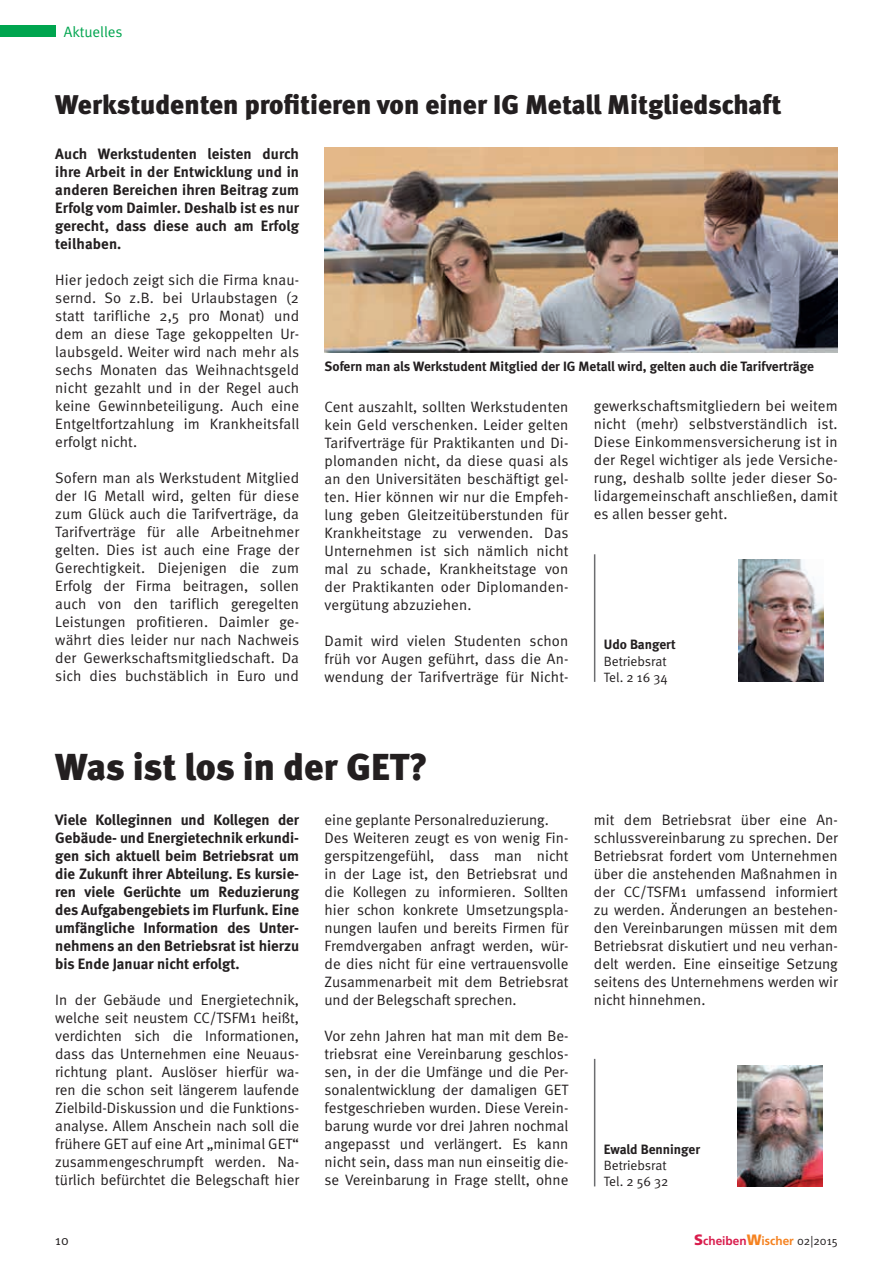
<style>
.page{position:relative;width:893px;height:1263px;background:#fff}
.page>*{position:absolute;margin:0;border:0;box-sizing:border-box;transform-origin:0 0}
.t1{font:900 37.5px "Meta";color:#231f20}
.t2{font:900 27px "Meta";color:#231f20}
.t3{font:15px/18px "Meta Normal";color:#231f20;text-align:justify}
.t4{font:700 15px/18px "Meta";color:#231f20;text-align:justify}
.t5{font:15px "Meta Normal";color:#00a54f}
.t6{font:700 13.5px "Meta";color:#231f20}
.t7{font:13.5px/16.2px "Meta Normal";color:#231f20}
.t8{font:700 12px "Frutiger";color:#d91d4d}
.s1{font-weight:900;font-size:15px}
.s2{font-weight:900;font-size:15px;color:#f58220}
.s3{color:#f58220}
.s4{font-family:"Meta Normal";font-weight:400;color:#231f20}
</style>
<div class="page">
<div style="left:0;top:26px;width:55px;height:11px;background:#00a54f"></div>
<img style="left:738px;top:560px;width:85px;height:121px">
<hr style="left:594px;top:554px;width:1px;height:128px;background:#6c6d70">
<img style="left:738px;top:1065px;width:85px;height:121px">
<hr style="left:594px;top:1059px;width:1px;height:127px;background:#6c6d70">
<img style="left:325px;top:148px;width:513px;height:205px">
<p class="t5" style="left:64px;top:24px;width:60px">Aktuelles</p>
<h2 class="t2" style="left:55px;top:88px;width:728px">Werkstudenten profitieren von einer IG Metall Mitgliedschaft</h2>
<p class="t4" style="left:55px;top:145px;width:245px">Auch Werkstudenten leisten durch ihre Arbeit in der Entwicklung und in anderen Bereichen ihren Beitrag zum Erfolg vom Daimler. Deshalb ist es nur gerecht, dass diese auch am Erfolg teilhaben.</p>
<p class="t3" style="left:55px;top:271px;width:245px">Hier jedoch zeigt sich die Firma knau&shy;sernd. So z.B. bei Urlaubstagen (2 statt tarifliche 2,5 pro Monat) und dem an diese Tage gekoppelten Ur&shy;laubsgeld. Weiter wird nach mehr als sechs Monaten das Weihnachtsgeld nicht gezahlt und in der Regel auch keine Gewinnbeteiligung. Auch eine Entgeltfortzahlung im Krankheitsfall erfolgt nicht.</p>
<p class="t3" style="left:55px;top:469px;width:245px">Sofern man als Werkstudent Mitglied der IG Metall wird, gelten für diese zum Glück auch die Tarifverträge, da Tarifverträge für alle Arbeitnehmer gelten. Dies ist auch eine Frage der Gerechtigkeit. Diejenigen die zum Erfolg der Firma beitragen, sollen auch von den tariflich geregelten Leistungen profitieren. Daimler ge&shy;währt dies leider nur nach Nachweis der Gewerkschaftsmitgliedschaft. Da sich dies buchstäblich in Euro und</p>
<p class="t6" style="left:325px;top:359px;width:491px">Sofern man als Werkstudent Mitglied der IG Metall wird, gelten auch die Tarifverträge</p>
<p class="t3" style="left:594px;top:397px;width:245px">gewerkschaftsmitgliedern bei weitem nicht (mehr) selbstverständlich ist.<br>Diese Einkommensversicherung ist in der Regel wichtiger als jede Versiche&shy;rung, deshalb sollte jeder dieser So&shy;lidargemeinschaft anschließen, damit es allen besser geht.</p>
<p class="t3" style="left:325px;top:397px;width:245px">Cent auszahlt, sollten Werkstudenten kein Geld verschenken. Leider gelten Tarifverträge für Praktikanten und Di&shy;plomanden nicht, da diese quasi als an den Universitäten beschäftigt gel&shy;ten. Hier können wir nur die Empfeh&shy;lung geben Gleitzeitüberstunden für Krankheitstage zu verwenden. Das Unternehmen ist sich nämlich nicht mal zu schade, Krankheitstage von der Praktikanten oder Diplomanden&shy;vergütung abzuziehen.</p>
<p class="t3" style="left:325px;top:631px;width:245px">Damit wird vielen Studenten schon früh vor Augen geführt, dass die An&shy;wendung der Tarifverträge für Nicht-</p>
<p class="t6" style="left:604px;top:637px;width:73px">Udo Bangert</p>
<p class="t7" style="left:604px;top:653px;width:65px">Betriebsrat<br>Tel. 2 16 34</p>
<h1 class="t1" style="left:55px;top:744px;width:374px">Was ist los in der GET?</h1>
<p class="t3" style="left:325px;top:810px;width:245px;text-align:left">eine geplante Personalreduzierung.<br>Des Weiteren zeugt es von wenig Fin&shy;gerspitzengefühl, dass man nicht in der Lage ist, den Betriebsrat und die Kollegen zu informieren. Sollten hier schon konkrete Umsetzungspla&shy;nungen laufen und bereits Firmen für Fremdvergaben anfragt werden, wür&shy;de dies nicht für eine vertrauensvolle Zusammenarbeit mit dem Betriebsrat und der Belegschaft sprechen.</p>
<p class="t3" style="left:325px;top:1026px;width:245px">Vor zehn Jahren hat man mit dem Be&shy;triebsrat eine Vereinbarung geschlos&shy;sen, in der die Umfänge und die Per&shy;sonalentwicklung der damaligen GET festgeschrieben wurden. Diese Verein&shy;barung wurde vor drei Jahren nochmal angepasst und verlängert. Es kann nicht sein, dass man nun einseitig die&shy;se Vereinbarung in Frage stellt, ohne</p>
<p class="t4" style="left:55px;top:810px;width:245px">Viele Kolleginnen und Kollegen der Gebäude- und Energietechnik erkundi&shy;gen sich aktuell beim Betriebsrat um die Zukunft ihrer Abteilung. Es kursie&shy;ren viele Gerüchte um Reduzierung des Aufgabengebiets im Flurfunk. Eine umfängliche Information des Unter&shy;nehmens an den Betriebsrat ist hierzu bis Ende Januar nicht erfolgt.</p>
<p class="t3" style="left:55px;top:990px;width:245px">In der Gebäude und Energietechnik, welche seit neustem CC/TSFM1 heißt, verdichten sich die Informationen, dass das Unternehmen eine Neuaus&shy;richtung plant. Auslöser hierfür wa&shy;ren die schon seit längerem laufende Zielbild-Diskussion und die Funktions&shy;analyse. Allem Anschein nach soll die frühere GET auf eine Art „minimal GET“ zusammengeschrumpft werden. Na&shy;türlich befürchtet die Belegschaft hier</p>
<p class="t3" style="left:594px;top:810px;width:245px">mit dem Betriebsrat über eine An&shy;schlussvereinbarung zu sprechen. Der Betriebsrat fordert vom Unternehmen über die anstehenden Maßnahmen in der CC/TSFM1 umfassend informiert zu werden. Änderungen an bestehen&shy;den Vereinbarungen müssen mit dem Betriebsrat diskutiert und neu verhan&shy;delt werden. Eine einseitige Setzung seitens des Unternehmens werden wir nicht hinnehmen.</p>
<p class="t6" style="left:604px;top:1141px;width:98px">Ewald Benninger</p>
<p class="t7" style="left:604px;top:1157px;width:66px">Betriebsrat<br>Tel. 2 56 32</p>
<p class="t7" style="left:55px;top:1232px;width:15px">10</p>
<p class="t8" style="left:694px;top:1234px;width:145px"><span class="s1">S</span>cheiben<span class="s2">W</span><span class="s3">ischer</span> <span class="s4">02|2015</span></p>
</div>
